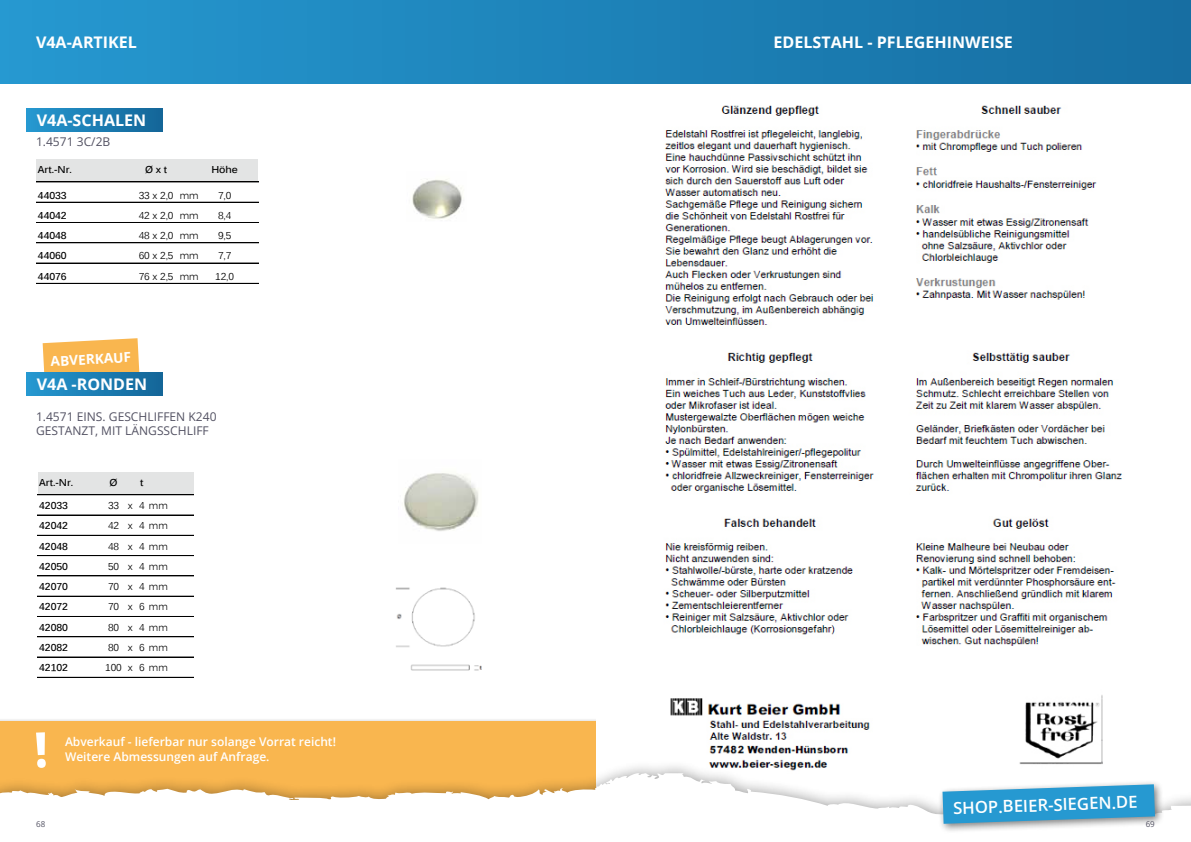
<style>
.page{position:relative;width:1191px;height:842px;background:#fff}
.page>*{position:absolute;margin:0;border:0;box-sizing:border-box;transform-origin:0 0}
.t1{font:600 16.7px "Open Sans";color:#fff}
.t2{font:700 16px "Open Sans";color:#fff}
.t3{font:700 13.6px "Open Sans";color:#fff}
.t4{font:600 12px/14.4px "Open Sans";color:#fff}
.t5{font:12px/14px "Open Sans";color:#525162}
.t6{font:10px "Kalinga";color:#000}
.t7{font:700 10px "Kalinga";letter-spacing:-.005em;color:#000}
.t8{font:8px "Open Sans";color:#525162}
.s1{color:#e3e4e4}
</style>
<div class="page">
<div style="left:0;top:0;width:1191px;height:83px;background:linear-gradient(to right,#2698d0,#166ea1)"></div>
<img style="left:412px;top:179px;width:50px;height:40px">
<div style="left:36px;top:160px;width:222px;height:22px;background:#e3e4e4"></div>
<hr style="left:36px;top:182px;width:222px;height:1px;background:#000">
<hr style="left:36px;top:202px;width:222px;height:1px;background:#000">
<hr style="left:36px;top:222px;width:222px;height:1px;background:#000">
<hr style="left:36px;top:243px;width:222px;height:1px;background:#000">
<hr style="left:36px;top:263px;width:222px;height:1px;background:#000">
<hr style="left:36px;top:283px;width:222px;height:1px;background:#000">
<div style="left:38px;top:473px;width:156px;height:22px;background:#e3e4e4"></div>
<hr style="left:37px;top:495px;width:157px;height:1px;background:#000">
<hr style="left:37px;top:515px;width:157px;height:1px;background:#000">
<hr style="left:37px;top:535px;width:157px;height:1px;background:#000">
<hr style="left:37px;top:555px;width:157px;height:1px;background:#000">
<hr style="left:37px;top:576px;width:157px;height:1px;background:#000">
<hr style="left:37px;top:596px;width:157px;height:1px;background:#000">
<hr style="left:37px;top:616px;width:157px;height:1px;background:#000">
<hr style="left:37px;top:637px;width:157px;height:1px;background:#000">
<hr style="left:37px;top:657px;width:157px;height:1px;background:#000">
<hr style="left:37px;top:677px;width:157px;height:1px;background:#000">
<img style="left:404px;top:473px;width:75px;height:58px">
<img style="left:395px;top:587px;width:87px;height:84px">
<img style="left:665px;top:105px;width:457px;height:655px">
<div style="left:0;top:718px;width:595px;height:124px;background:#eee"></div>
<div style="left:0;top:721px;width:595px;height:121px;background:#f9b64f"></div>
<svg style="left:36px;top:732px;width:9px;height:28px"></svg>
<svg style="left:43px;top:338px;width:97px;height:34px;background:#f9bd60"></svg>
<div style="left:26px;top:372px;width:137px;height:24px;background:linear-gradient(to right,#2699d1,#136597)"></div>
<div style="left:26px;top:108px;width:137px;height:23px;background:linear-gradient(to right,#2699d1,#136597)"></div>
<div style="left:0;top:760px;width:1191px;height:82px;background:#000;opacity:.5"></div>
<svg style="left:0;top:773px;width:1191px;height:69px;fill:#fff"></svg>
<div style="left:937px;top:779px;width:227px;height:54px;background:#000;opacity:.5"></div>
<svg style="left:942px;top:784px;width:213px;height:40px;background:#49a5d2"></svg>
<h2 class="t2" style="left:36px;top:31px;width:103px">V4A-ARTIKEL</h2>
<h2 class="t2" style="left:773px;top:31px;width:241px">EDELSTAHL - PFLEGEHINWEISE</h2>
<h2 class="t2" style="left:37px;top:109px;width:111px">V4A-SCHALEN</h2>
<p class="t5" style="left:36px;top:134px;width:76px">1.4571 3C/2B</p>
<p class="t7" style="left:38px;top:163px;width:36px">Art.-Nr.</p>
<p class="t7" style="left:145px;top:163px;width:24px">Ø x t</p>
<p class="t7" style="left:211px;top:163px;width:28px">Höhe</p>
<p class="t7" style="left:38px;top:188px;width:30px">44033</p>
<p class="t6" style="left:139px;top:189px;width:61px">33 x 2,0 mm</p>
<p class="t6" style="left:218px;top:189px;width:15px">7,0</p>
<p class="t7" style="left:38px;top:209px;width:30px">44042</p>
<p class="t6" style="left:139px;top:209px;width:61px">42 x 2,0 mm</p>
<p class="t6" style="left:218px;top:209px;width:15px">8,4</p>
<p class="t7" style="left:38px;top:229px;width:30px">44048</p>
<p class="t6" style="left:139px;top:229px;width:61px">48 x 2,0 mm</p>
<p class="t6" style="left:218px;top:229px;width:15px">9,5</p>
<p class="t7" style="left:38px;top:249px;width:30px">44060</p>
<p class="t6" style="left:139px;top:249px;width:61px">60 x 2,5 mm</p>
<p class="t6" style="left:218px;top:249px;width:15px">7,7</p>
<p class="t7" style="left:38px;top:270px;width:30px">44076</p>
<p class="t6" style="left:139px;top:270px;width:61px">76 x 2,5 mm</p>
<p class="t6" style="left:215px;top:270px;width:20px">12,0</p>
<h3 class="t3" style="left:50px;top:351px;width:82px;rotate:-3deg">ABVERKAUF</h3>
<h2 class="t2" style="left:37px;top:373px;width:112px">V4A -RONDEN</h2>
<p class="t5" style="left:36px;top:409px;width:182px">1.4571 EINS. GESCHLIFFEN K240<br>GESTANZT, MIT LÄNGSSCHLIFF</p>
<p class="t7" style="left:39px;top:476px;width:36px">Art.-Nr.</p>
<p class="t7" style="left:109px;top:476px;width:10px">Ø</p>
<p class="t7" style="left:140px;top:476px;width:13px">t <span class="s1">.</span></p>
<p class="t7" style="left:39px;top:499px;width:30px">42033</p>
<p class="t6" style="left:108px;top:499px;width:61px">33 x 4mm</p>
<p class="t7" style="left:39px;top:519px;width:30px">42042</p>
<p class="t6" style="left:108px;top:519px;width:61px">42 x 4mm</p>
<p class="t7" style="left:39px;top:539px;width:30px">42048</p>
<p class="t6" style="left:108px;top:540px;width:61px">48 x 4mm</p>
<p class="t7" style="left:39px;top:560px;width:30px">42050</p>
<p class="t6" style="left:108px;top:560px;width:61px">50 x 4mm</p>
<p class="t7" style="left:39px;top:580px;width:30px">42070</p>
<p class="t6" style="left:108px;top:580px;width:61px">70 x 4mm</p>
<p class="t7" style="left:39px;top:600px;width:30px">42072</p>
<p class="t6" style="left:108px;top:600px;width:61px">70 x 6mm</p>
<p class="t7" style="left:39px;top:621px;width:30px">42080</p>
<p class="t6" style="left:108px;top:621px;width:61px">80 x 4mm</p>
<p class="t7" style="left:39px;top:641px;width:30px">42082</p>
<p class="t6" style="left:108px;top:641px;width:61px">80 x 6mm</p>
<p class="t7" style="left:39px;top:661px;width:30px">42102</p>
<p class="t6" style="left:105px;top:661px;width:64px">100 x 6 mm</p>
<p class="t4" style="left:65px;top:735px;width:272px">Abverkauf - lieferbar nur solange Vorrat reicht!<br>Weitere Abmessungen auf Anfrage.</p>
<h1 class="t1" style="left:952px;top:797px;width:186px;rotate:-2deg">SHOP.BEIER-SIEGEN.DE</h1>
<p class="t8" style="left:36px;top:818px;width:11px">68</p>
<p class="t8" style="left:1145px;top:818px;width:11px">69</p>
</div>
